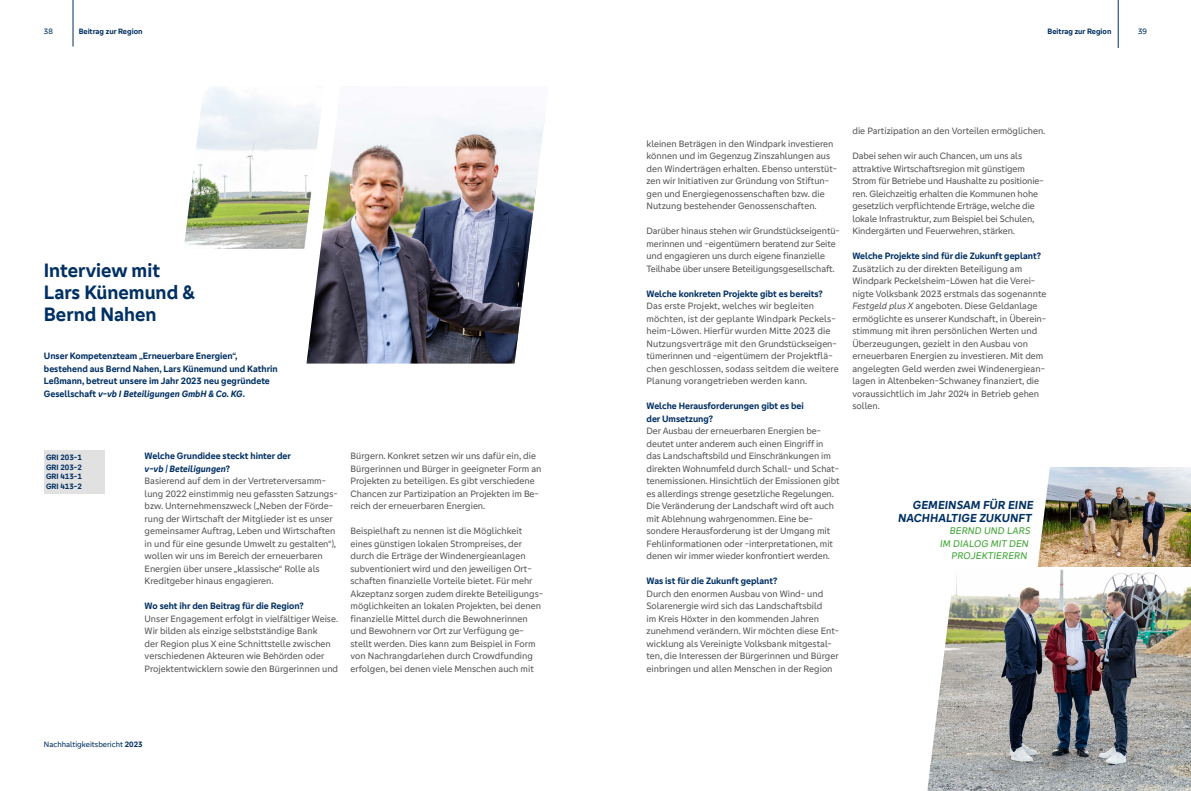
<style>
.page{position:relative;width:1191px;height:791px;background:#fff}
.page>*{position:absolute;margin:0;border:0;box-sizing:border-box;transform-origin:0 0}
.t1{font:700 20px/22px "Genos GFG";color:#003063}
.t2{font:700 12px/12.5px "Genos GFG";color:#003063;text-align:right}
.t3{font:10px "Genos GFG";color:#3fa535}
.t4{font:9.5px/12.5px "Genos GFG";color:#575756}
.t5{font:700 9.5px/12.5px "Genos GFG";color:#003063}
.t6{font:700 8px/9.6px "Genos GFG";color:#003063;text-align:justify}
.t7{font:8px "Genos GFG";color:#003063}
.s1{font-style:italic}
.s2{font-weight:700;color:#003063}
.s3{font-weight:700;font-style:italic;color:#003063}
.s4{font-weight:700}
</style>
<div class="page">
<hr style="left:1117px;top:0;width:1px;height:48px;background:#003063">
<img style="left:927px;top:570px;width:264px;height:221px">
<svg style="left:184px;top:87px;width:122px;height:162px"></svg>
<img style="left:1037px;top:467px;width:154px;height:100px">
<div style="left:44px;top:450px;width:60px;height:44px;background:#e1e1e1"></div>
<img style="left:306px;top:105px;width:239px;height:259px">
<hr style="left:72px;top:0;width:1px;height:47px;background:#003063">
<p class="t7" style="left:44px;top:27px;width:10px">38</p>
<p class="t6" style="left:79px;top:27px;width:65px">Beitrag zur Region</p>
<h1 class="t1" style="left:44px;top:260px;width:152px">Interview mit<br>Lars Künemund &amp;<br>Bernd Nahen</h1>
<p class="t5" style="left:44px;top:350px;width:235px">Unser Kompetenzteam „Erneuerbare Energien“, bestehend aus Bernd Nahen, Lars Künemund und Kathrin Leßmann, betreut unsere im Jahr 2023 neu gegründete Gesellschaft <span class="s1">v-vb I Beteiligungen GmbH &amp; Co. KG</span>.</p>
<p class="t6" style="left:46px;top:453px;width:37px">GRI 203-1<br>GRI 203-2<br>GRI 413-1<br>GRI 413-2</p>
<p class="t4" style="left:145px;top:450px;width:195px"><span class="s2">Welche Grundidee steckt hinter der<br></span><span class="s3">v-vb | Beteiligungen</span><span class="s2">?<br></span>Basierend auf dem in der Vertreterversamm&shy;lung 2022 einstimmig neu gefassten Satzungs&shy;bzw. Unternehmenszweck („Neben der Förde&shy;rung der Wirtschaft der Mitglieder ist es unser gemeinsamer Auftrag, Leben und Wirtschaften in und für eine gesunde Umwelt zu gestalten“), wollen wir uns im Bereich der erneuerbaren Energien über unsere „klassische“ Rolle als Kreditgeber hinaus engagieren.</p>
<p class="t5" style="left:145px;top:600px;width:161px">Wo seht ihr den Beitrag für die Region?</p>
<p class="t4" style="left:145px;top:612px;width:195px">Unser Engagement erfolgt in vielfältiger Weise.<br>Wir bilden als einzige selbstständige Bank<br>der Region plus X eine Schnittstelle zwischen verschiedenen Akteuren wie Behörden oder Projektentwicklern sowie den Bürgerinnen und</p>
<p class="t4" style="left:350px;top:450px;width:192px">Bürgern. Konkret setzen wir uns dafür ein, die Bürgerinnen und Bürger in geeigneter Form an Projekten zu beteiligen. Es gibt verschiedene Chancen zur Partizipation an Projekten im Be&shy;reich der erneuerbaren Energien.</p>
<p class="t4" style="left:350px;top:525px;width:194px">Beispielhaft zu nennen ist die Möglichkeit eines günstigen lokalen Strompreises, der durch die Erträge der Windenergieanlagen subventioniert wird und den jeweiligen Ort&shy;schaften finanzielle Vorteile bietet. Für mehr Akzeptanz sorgen zudem direkte Beteiligungs&shy;möglichkeiten an lokalen Projekten, bei denen finanzielle Mittel durch die Bewohnerinnen und Bewohnern vor Ort zur Verfügung ge&shy;stellt werden. Dies kann zum Beispiel in Form von Nachrangdarlehen durch Crowdfunding erfolgen, bei denen viele Menschen auch mit</p>
<p class="t7" style="left:44px;top:740px;width:100px">Nachhaltigkeitsbericht <span class="s4">2023</span></p>
<p class="t6" style="left:1047px;top:27px;width:65px">Beitrag zur Region</p>
<p class="t7" style="left:1138px;top:27px;width:10px">39</p>
<p class="t4" style="left:646px;top:137px;width:192px">kleinen Beträgen in den Windpark investieren können und im Gegenzug Zinszahlungen aus den Winderträgen erhalten. Ebenso unterstüt&shy;zen wir Initiativen zur Gründung von Stiftun&shy;gen und Energiegenossenschaften bzw. die Nutzung bestehender Genossenschaften.</p>
<p class="t4" style="left:646px;top:225px;width:195px">Darüber hinaus stehen wir Grundstückseigentü&shy;merinnen und -eigentümern beratend zur Seite und engagieren uns durch eigene finanzielle Teilhabe über unsere Beteiligungsgesellschaft.</p>
<p class="t5" style="left:646px;top:287px;width:178px">Welche konkreten Projekte gibt es bereits?</p>
<p class="t4" style="left:646px;top:300px;width:194px">Das erste Projekt, welches wir begleiten möchten, ist der geplante Windpark Peckels&shy;heim-Löwen. Hierfür wurden Mitte 2023 die Nutzungsverträge mit den Grundstückseigen&shy;tümerinnen und -eigentümern der Projektflä&shy;chen geschlossen, sodass seitdem die weitere Planung vorangetrieben werden kann.</p>
<p class="t5" style="left:646px;top:400px;width:159px">Welche Herausforderungen gibt es bei der Umsetzung?</p>
<p class="t4" style="left:646px;top:425px;width:194px">Der Ausbau der erneuerbaren Energien be&shy;deutet unter anderem auch einen Eingriff in das Landschaftsbild und Einschränkungen im direkten Wohnumfeld durch Schall- und Schat&shy;tenemissionen. Hinsichtlich der Emissionen gibt es allerdings strenge gesetzliche Regelungen.<br>Die Veränderung der Landschaft wird oft auch mit Ablehnung wahrgenommen. Eine be&shy;sondere Herausforderung ist der Umgang mit Fehlinformationen oder -interpretationen, mit denen wir immer wieder konfrontiert werden.</p>
<p class="t5" style="left:646px;top:575px;width:132px">Was ist für die Zukunft geplant?</p>
<p class="t4" style="left:646px;top:587px;width:194px">Durch den enormen Ausbau von Wind- und Solarenergie wird sich das Landschaftsbild<br>im Kreis Höxter in den kommenden Jahren zunehmend verändern. Wir möchten diese Ent&shy;wicklung als Vereinigte Volksbank mitgestal&shy;ten, die Interessen der Bürgerinnen und Bürger einbringen und allen Menschen in der Region</p>
<p class="t4" style="left:852px;top:125px;width:194px">die Partizipation an den Vorteilen ermöglichen.</p>
<p class="t4" style="left:852px;top:150px;width:193px">Dabei sehen wir auch Chancen, um uns als attraktive Wirtschaftsregion mit günstigem Strom für Betriebe und Haushalte zu positionie&shy;ren. Gleichzeitig erhalten die Kommunen hohe gesetzlich verpflichtende Erträge, welche die lokale Infrastruktur, zum Beispiel bei Schulen, Kindergärten und Feuerwehren, stärken.</p>
<p class="t5" style="left:852px;top:250px;width:190px">Welche Projekte sind für die Zukunft geplant?</p>
<p class="t4" style="left:852px;top:262px;width:195px">Zusätzlich zu der direkten Beteiligung am Windpark Peckelsheim-Löwen hat die Verei&shy;nigte Volksbank 2023 erstmals das sogenannte <span class="s1">Festgeld plus X</span> angeboten. Diese Geldanlage ermöglichte es unserer Kundschaft, in Überein&shy;stimmung mit ihren persönlichen Werten und Überzeugungen, gezielt in den Ausbau von erneuerbaren Energien zu investieren. Mit dem angelegten Geld werden zwei Windenergiean&shy;lagen in Altenbeken-Schwaney finanziert, die voraussichtlich im Jahr 2024 in Betrieb gehen sollen.</p>
<p class="t2" style="left:897px;top:499px;width:139px">GEMEINSAM FÜR EINE<br>NACHHALTIGE ZUKUNFT</p>
<p class="t3" style="left:949px;top:525px;width:83px">BERND UND LARS</p>
<p class="t3" style="left:940px;top:537px;width:91px">IM DIALOG MIT DEN</p>
<p class="t3" style="left:951px;top:550px;width:79px">PROJEKTIERERN</p>
</div>
